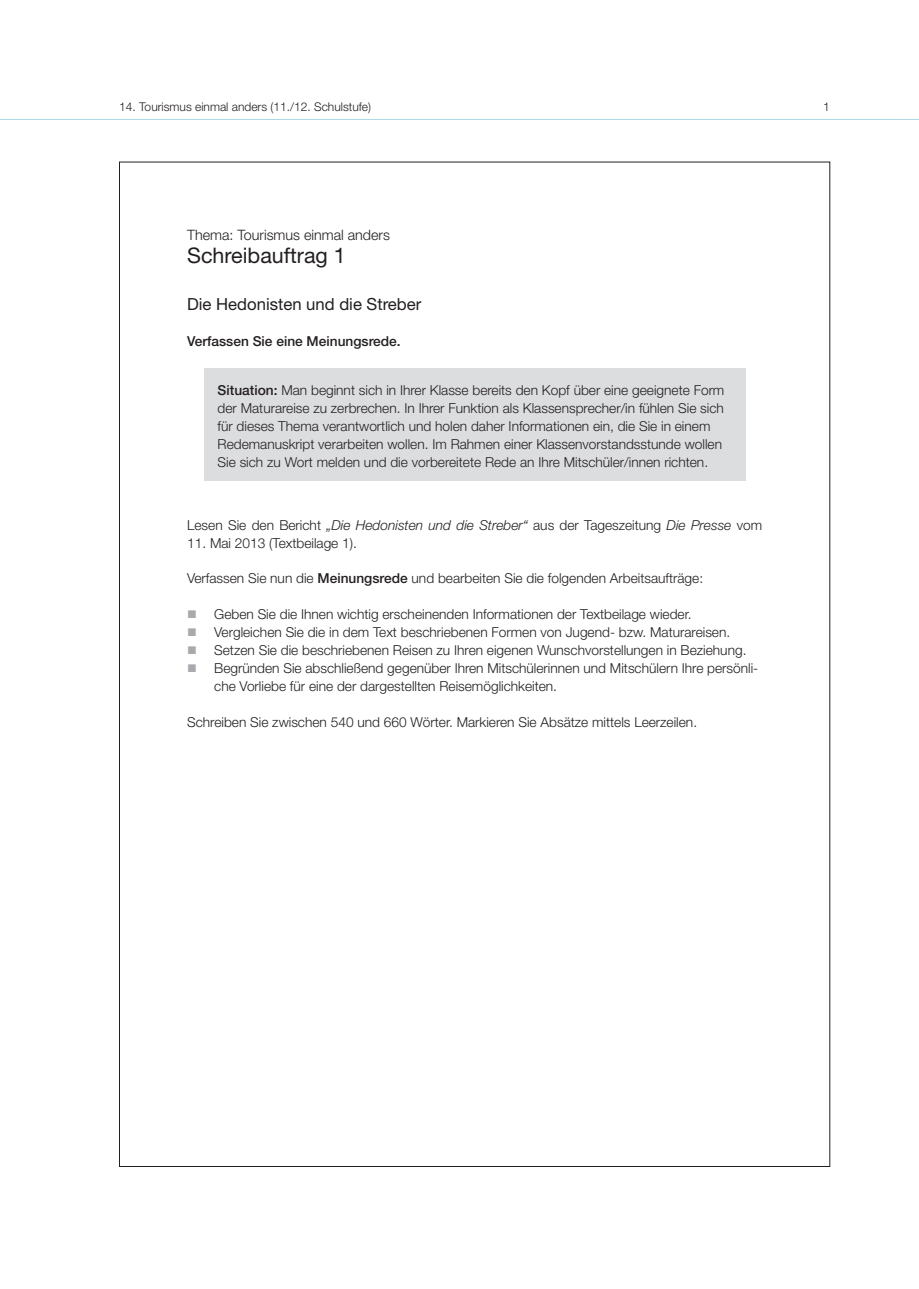
<style>
.page{position:relative;width:919px;height:1289px;background:#fff}
.page>*{position:absolute;margin:0;border:0;box-sizing:border-box;transform-origin:0 0}
.t1{font:21.45px "Helvetica Neue LT Std";color:#231f20}
.t2{font:16.65px "Helvetica Neue LT Std";color:#231f20}
.t3{font:300 14.25px "Helvetica Neue LT Std";color:#231f20}
.t4{font:300 13.65px/17.9px "Helvetica Neue LT Std";color:#231f20}
.t5{font:500 13.65px "Helvetica Neue LT Std";color:#231f20}
.t6{font:300 12px "Helvetica Neue LT Std";color:#231f20}
.s1{font-weight:500}
.s2{font-style:italic}
.s3{color:#a8a9ad}
</style>
<div class="page">
<hr style="left:0;top:119px;width:906px;height:1px;background:#add9e6">
<svg style="left:906px;top:119px;width:12px;height:1px"></svg>
<div style="left:204px;top:369px;width:541px;height:112px;background:#dcdddf"></div>
<p class="t6" style="left:119px;top:99px;width:253px">14. Tourismus einmal anders (11./12. Schulstufe)</p>
<p class="t6" style="left:823px;top:99px;width:8px">1</p>
<p class="t3" style="left:187px;top:226px;width:204px">Thema: Tourismus einmal anders</p>
<h1 class="t1" style="left:187px;top:242px;width:160px">Schreibauftrag 1</h1>
<p class="t2" style="left:187px;top:294px;width:236px">Die Hedonisten und die Streber</p>
<p class="t5" style="left:187px;top:333px;width:215px">Verfassen Sie eine Meinungsrede.</p>
<p class="t4" style="left:217px;top:381px;width:508px"><span class="s1">Situation:</span> Man beginnt sich in Ihrer Klasse bereits den Kopf über eine geeignete Form der Maturareise zu zerbrechen. In Ihrer Funktion als Klassensprecher/in fühlen Sie sich für dieses Thema verantwortlich und holen daher Informationen ein, die Sie in einem Redemanuskript verarbeiten wollen. Im Rahmen einer Klassenvorstandsstunde wollen Sie sich zu Wort melden und die vorbereitete Rede an Ihre Mitschüler/innen richten.</p>
<p class="t4" style="left:187px;top:515px;width:576px">Lesen Sie den Bericht <span class="s2">„Die Hedonisten und die Streber“</span> aus der Tageszeitung <span class="s2">Die Presse</span> vom</p>
<p class="t4" style="left:187px;top:533px;width:171px">11. Mai 2013 (Textbeilage 1).</p>
<p class="t4" style="left:187px;top:569px;width:517px">Verfassen Sie nun die <span class="s1">Meinungsrede</span> und bearbeiten Sie die folgenden Arbeitsaufträge:</p>
<p class="t4" style="left:187px;top:605px;width:506px"><span class="s3">■</span> Geben Sie die Ihnen wichtig erscheinenden Informationen der Textbeilage wieder.</p>
<p class="t4" style="left:187px;top:623px;width:544px"><span class="s3">■</span> Vergleichen Sie die in dem Text beschriebenen Formen von Jugend- bzw. Maturareisen.</p>
<p class="t4" style="left:187px;top:641px;width:560px"><span class="s3">■</span> Setzen Sie die beschriebenen Reisen zu Ihren eigenen Wunschvorstellungen in Beziehung.</p>
<p class="t4" style="left:214px;top:658px;width:545px;text-indent:-27px"><span class="s3">■</span> Begründen Sie abschließend gegenüber Ihren Mitschülerinnen und Mitschülern Ihre persönli&shy;che Vorliebe für eine der dargestellten Reisemöglichkeiten.</p>
<p class="t4" style="left:187px;top:712px;width:511px">Schreiben Sie zwischen 540 und 660 Wörter. Markieren Sie Absätze mittels Leerzeilen.</p>
</div>
